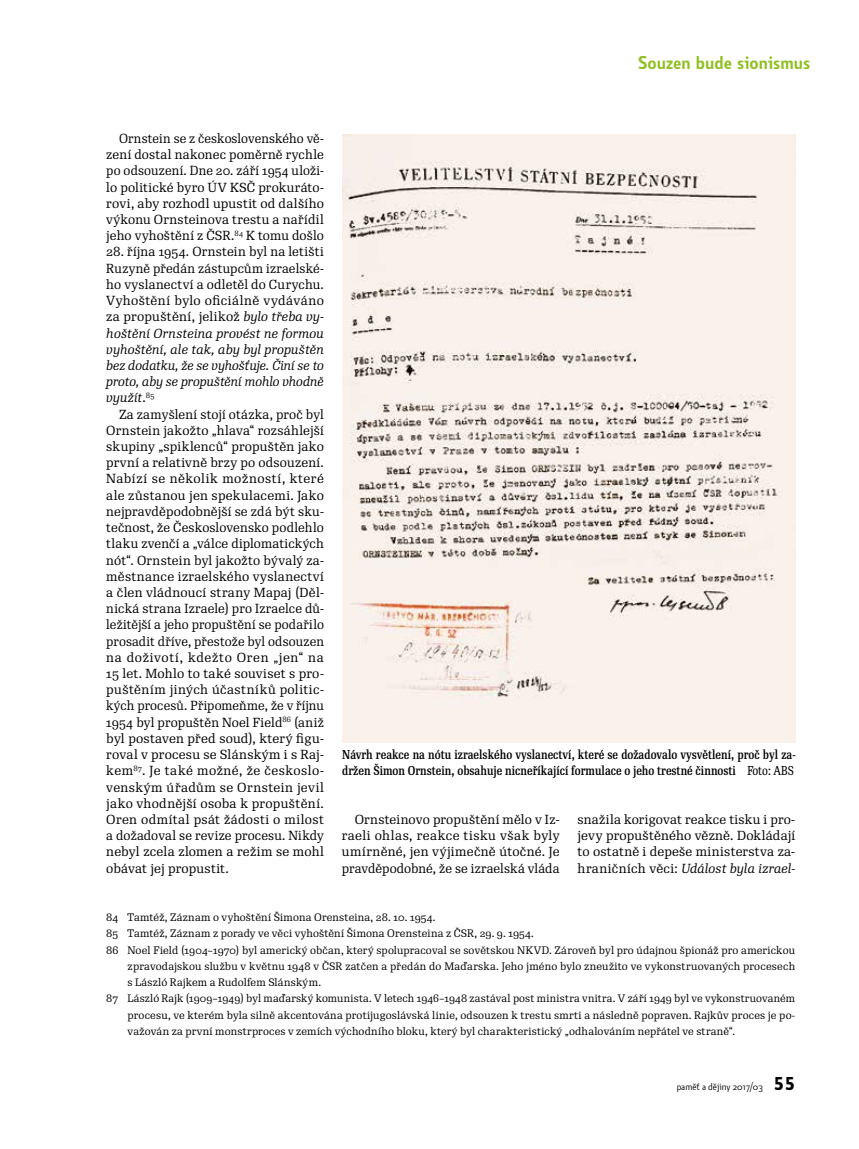
<style>
.page{position:relative;width:859px;height:1149px;background:#fff}
.page>*{position:absolute;margin:0;border:0;box-sizing:border-box;transform-origin:0 0}
.t1{font:600 18px "Botanika Std";color:#90bf21}
.t2{font:12.75px/16.2px "Re Public Std";letter-spacing:.015em;color:#000;text-align:justify}
.t3{font:12.75px/16.2px "Re Public Std";letter-spacing:.015em;color:#000;text-align:justify;scale:.96 1}
.t4{font:500 12.45px/16.2px "Re Public Std Cond";color:#000}
.t5{font:10.5px "Re Public Std";letter-spacing:.015em;color:#000}
.t6{font:9.75px "Botanika Std";color:#000}
.s1{font-style:italic}
.s2{font-weight:400}
.s3{font-family:"Botanika Mono";font-weight:700;font-size:18px}
</style>
<div class="page">
<img style="left:342px;top:135px;width:453px;height:607px">
<h1 class="t1" style="left:638px;top:51px;width:174px">Souzen bude sionismus</h1>
<p class="t3" style="left:106px;top:130px;width:228px;text-indent:13px">Ornstein se z československého vě&shy;zení dostal nakonec poměrně rychle po odsouzení. Dne 20. září 1954 uloži&shy;lo politické byro ÚV KSČ prokuráto&shy;rovi, aby rozhodl upustit od dalšího výkonu Ornsteinova trestu a nařídil jeho vyhoštění z ČSR.<sup>84</sup> K tomu došlo</p>
<p class="t2" style="left:106px;top:244px;width:219px">28. října 1954. Ornstein byl na letišti Ruzyně předán zástupcům izraelské&shy;ho vyslanectví a odletěl do Curychu.<br>Vyhoštění bylo oficiálně vydáváno za propuštění, jelikož <span class="s1">bylo třeba vy&shy;hoštění Ornsteina provést ne formou vyhoštění, ale tak, aby byl propuštěn bez dodatku, že se vyhošťuje. Činí se to proto, aby se propuštění mohlo vhodně využít</span>.<sup>85</sup></p>
<p class="t2" style="left:106px;top:406px;width:219px;text-indent:13px">Za zamyšlení stojí otázka, proč byl Ornstein jakožto „hlava“ rozsáhlejší skupiny „spiklenců“ propuštěn jako první a relativně brzy po odsouzení.<br>Nabízí se několik možností, které ale zůstanou jen spekulacemi. Jako nejpravděpodobnější se zdá být sku&shy;tečnost, že Československo podlehlo tlaku zvenčí a „válce diplomatických nót“. Ornstein byl jakožto bývalý za&shy;městnance izraelského vyslanectví a člen vládnoucí strany Mapaj (Děl&shy;nická strana Izraele) pro Izraelce dů&shy;ležitější a jeho propuštění se podařilo prosadit dříve, přestože byl odsouzen na doživotí, kdežto Oren „jen“ na 15 let. Mohlo to také souviset s pro&shy;puštěním jiných účastníků politic&shy;kých procesů. Připomeňme, že v říjnu 1954 byl propuštěn Noel Field<sup>86</sup> (aniž byl postaven před soud), který figu&shy;roval v procesu se Slánským i s Raj&shy;kem<sup>87</sup>. Je také možné, že českoslo&shy;venským úřadům se Ornstein jevil jako vhodnější osoba k propuštění.<br>Oren odmítal psát žádosti o milost a dožadoval se revize procesu. Nikdy nebyl zcela zlomen a režim se mohl obávat jej propustit.</p>
<p class="t4" style="left:342px;top:746px;width:455px">Návrh reakce na nótu izraelského vyslanectví, které se dožadovalo vysvětlení, proč byl za&shy;držen Šimon Ornstein, obsahuje nicneříkající formulace o jeho trestné činnosti <span class="s2">Foto: ABS</span></p>
<p class="t2" style="left:342px;top:811px;width:219px;text-indent:13px">Ornsteinovo propuštění mělo v Iz&shy;raeli ohlas, reakce tisku však byly umírněné, jen výjimečně útočné. Je pravděpodobné, že se izraelská vláda</p>
<p class="t2" style="left:578px;top:811px;width:219px">snažila korigovat reakce tisku i pro&shy;jevy propuštěného vězně. Dokládají to ostatně i depeše ministerstva za&shy;hraničních věci: <span class="s1">Událost byla izrael-</span></p>
<p class="t5" style="left:106px;top:910px;width:331px">84 Tamtéž, Záznam o vyhoštění Šimona Orensteina, 28. 10. 1954.</p>
<p class="t5" style="left:106px;top:926px;width:429px">85 Tamtéž, Záznam z porady ve věci vyhoštění Šimona Orensteina z ČSR, 29. 9. 1954.</p>
<p class="t5" style="left:106px;top:942px;width:690px">86 Noel Field (1904–1970) byl americký občan, který spolupracoval se sovětskou NKVD. Zároveň byl pro údajnou špionáž pro americkou</p>
<p class="t5" style="left:128px;top:959px;width:669px">zpravodajskou službu v květnu 1948 v ČSR zatčen a předán do Maďarska. Jeho jméno bylo zneužito ve vykonstruovaných procesech</p>
<p class="t5" style="left:128px;top:975px;width:195px">s László Rajkem a Rudolfem Slánským.</p>
<p class="t5" style="left:106px;top:991px;width:690px">87 László Rajk (1909–1949) byl maďarský komunista. V letech 1946–1948 zastával post ministra vnitra. V září 1949 byl ve vykonstruovaném</p>
<p class="t5" style="left:128px;top:1007px;width:669px">procesu, ve kterém byla silně akcentována protijugoslávská linie, odsouzen k trestu smrti a následně popraven. Rajkův proces je po-</p>
<p class="t5" style="left:128px;top:1023px;width:609px">važován za první monstrproces v zemích východního bloku, který byl charakteristický „odhalováním nepřátel ve straně“.</p>
<p class="t6" style="left:677px;top:1080px;width:120px">paměť a dějiny 2017/03 <span class="s3">55</span></p>
</div>
